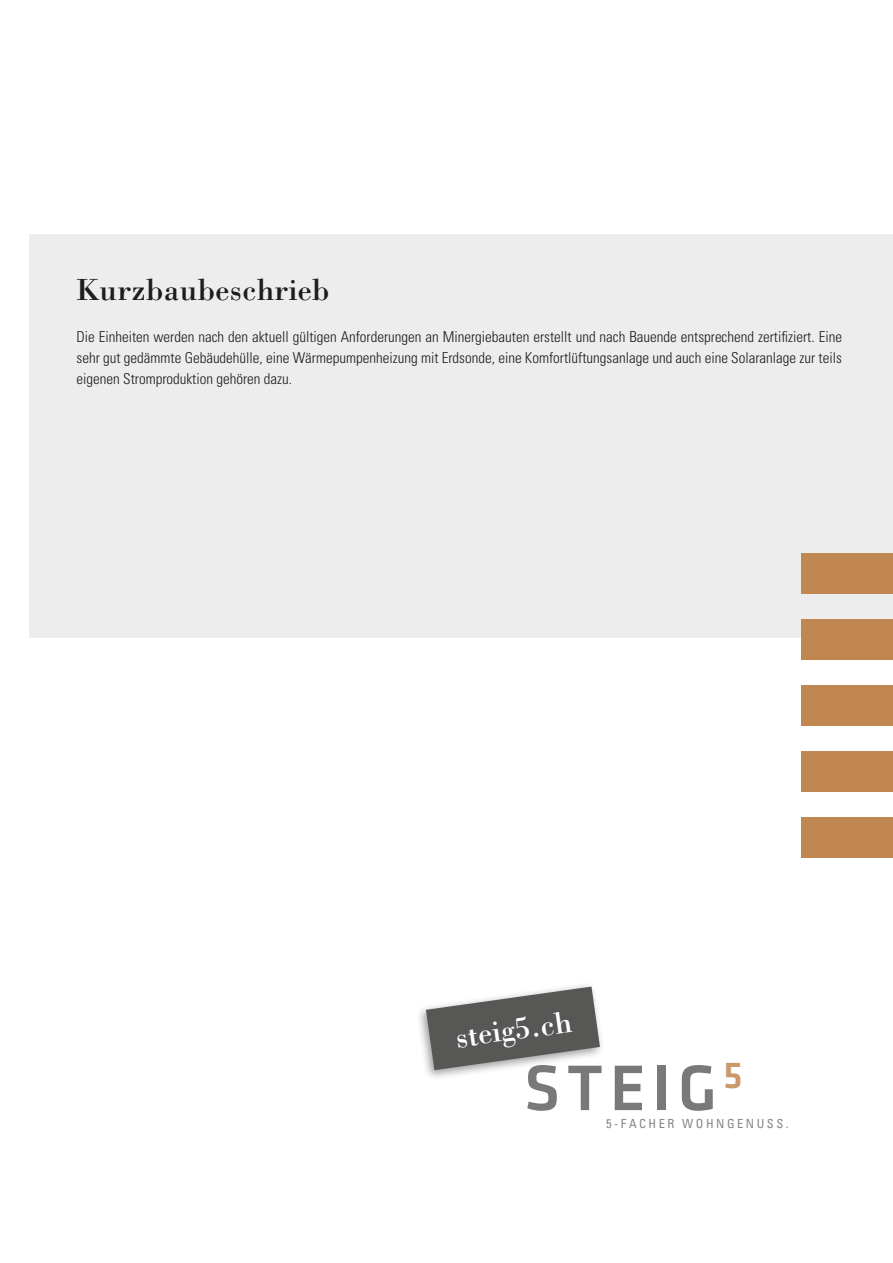
<style>
.page{position:relative;width:893px;height:1263px;background:#fff}
.page>*{position:absolute;margin:0;border:0;box-sizing:border-box;transform-origin:0 0}
.t1{font:500 66.75px "Klavika";letter-spacing:.1em;color:#7a7979}
.t2{font:31.5px "Bodoni";letter-spacing:.01em;color:#1d1d1b}
.t3{font:31.5px "Bodoni";color:#fff}
.t4{font:300 condensed 15px/21px "Univers";color:#1d1d1b;text-align:justify}
.t5{font:condensed 12.45px "Univers";letter-spacing:.2em;color:#878787}
</style>
<div class="page">
<div style="left:30px;top:234px;width:863px;height:404px;background:#ededed"></div>
<div style="left:415px;top:982px;width:190px;height:99px;background:#1d1d1b;opacity:.44"></div>
<svg style="left:426px;top:986px;width:174px;height:84px"></svg>
<div style="left:802px;top:553px;width:91px;height:40px;background:#c18751"></div>
<div style="left:802px;top:817px;width:91px;height:40px;background:#c18751"></div>
<div style="left:802px;top:751px;width:91px;height:40px;background:#c18751"></div>
<div style="left:802px;top:685px;width:91px;height:40px;background:#c18751"></div>
<div style="left:802px;top:619px;width:91px;height:40px;background:#c18751"></div>
<h2 class="t2" style="left:77px;top:270px;width:255px">Kurzbaubeschrieb</h2>
<p class="t4" style="left:77px;top:326px;width:767px">Die Einheiten werden nach den aktuell gültigen Anforderungen an Minergiebauten erstellt und nach Bauende entsprechend zertifiziert. Eine sehr gut gedämmte Gebäudehülle, eine Wärmepumpenheizung mit Erdsonde, eine Komfortlüftungsanlage und auch eine Solaranlage zur teils eigenen Stromproduktion gehören dazu.</p>
<h2 class="t3" style="left:453px;top:1018px;width:119px;rotate:-8deg">steig5.ch</h2>
<h1 class="t1" style="left:524px;top:1043px;width:220px">STEIG<sup>5</sup></h1>
<p class="t5" style="left:606px;top:1116px;width:184px">5-FACHER WOHNGENUSS.</p>
</div>
